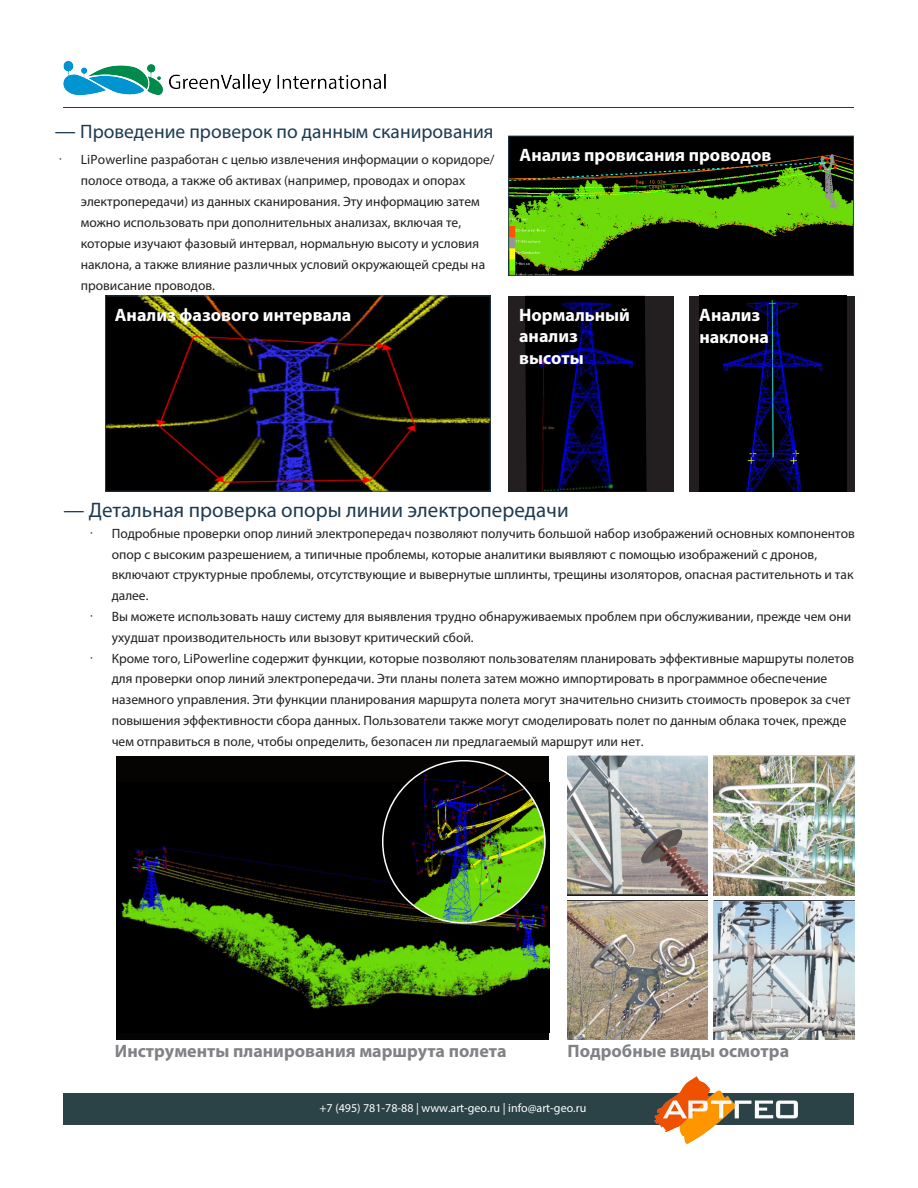
<style>
.page{position:relative;width:918px;height:1188px;background:#fff}
.page>*{position:absolute;margin:0;border:0;box-sizing:border-box;transform-origin:0 0}
.t1{font:21px "Myriad Pro";color:#1d3b50}
.t2{font:19.5px "Myriad Pro";color:#1d3b50}
.t3{font:700 18px/21.6px "Myriad Pro";color:#fff}
.t4{font:700 18px "Myriad Pro";color:#808285}
.t5{font:13.5px/20.9px "Myriad Pro";color:#231f20}
.t6{font:12px "Myriad Pro";color:#fff}
.s1{font-size:21px}
.s2{font-family:"Adobe Song Std";font-weight:300}
</style>
<div class="page">
<img style="left:63px;top:61px;width:323px;height:34px">
<hr style="left:63px;top:107px;width:791px;height:1px;background:#1d3b50">
<div style="left:64px;top:1093px;width:790px;height:31px;background:#2b4247"></div>
<div style="left:117px;top:756px;width:432px;height:284px;background:#060303"></div>
<img style="left:107px;top:298px;width:381px;height:191px">
<div style="left:105px;top:296px;width:385px;height:195px;border:1px solid #223c50"></div>
<img style="left:121px;top:783px;width:429px;height:250px">
<img style="left:510px;top:138px;width:342px;height:136px">
<div style="left:508px;top:136px;width:346px;height:140px;border:1px solid #223c50"></div>
<div style="left:508px;top:296px;width:166px;height:195px;background:#231f20"></div>
<img style="left:525px;top:296px;width:122px;height:195px">
<div style="left:689px;top:296px;width:165px;height:195px;background:#231f20"></div>
<img style="left:699px;top:296px;width:147px;height:195px">
<img style="left:714px;top:756px;width:140px;height:139px">
<img style="left:714px;top:900px;width:140px;height:140px">
<img style="left:567px;top:756px;width:141px;height:139px">
<img style="left:567px;top:900px;width:141px;height:140px">
<img style="left:383px;top:761px;width:162px;height:162px;border-radius:81px">
<img style="left:654px;top:1076px;width:143px;height:68px">
<p class="t2" style="left:55px;top:119px;width:440px"><span class="s1">—</span> Проведение проверок по данным сканирования</p>
<p class="t5" style="left:81px;top:149px;width:415px;text-indent:-27px"><span class="s2">•</span> LiPowerline разработан с целью извлечения информации о коридоре/ полосе отвода, а также об активах (например, проводах и опорах электропередачи) из данных сканирования. Эту информацию затем можно использовать при дополнительных анализах, включая те, которые изучают фазовый интервал, нормальную высоту и условия наклона, а также влияние различных условий окружающей среды на провисание проводов.</p>
<p class="t3" style="left:115px;top:303px;width:238px">Анализ фазового интервала</p>
<p class="t3" style="left:520px;top:143px;width:254px">Анализ провисания проводов</p>
<p class="t3" style="left:519px;top:303px;width:112px">Нормальный анализ высоты</p>
<p class="t3" style="left:699px;top:303px;width:63px">Анализ</p>
<p class="t3" style="left:699px;top:326px;width:71px">наклона</p>
<p class="t1" style="left:63px;top:497px;width:507px">— Детальная проверка опоры линии электропередачи</p>
<p class="t5" style="left:112px;top:523px;width:745px;text-indent:-27px"><span class="s2">•</span> Подробные проверки опор линий электропередач позволяют получить большой набор изображений основных компонентов опор с высоким разрешением, а типичные проблемы, которые аналитики выявляют с помощью изображений с дронов, включают структурные проблемы, отсутствующие и вывернутые шплинты, трещины изоляторов, опасная растительноть и так далее.</p>
<p class="t5" style="left:112px;top:606px;width:741px;line-height:20.4px;text-indent:-27px"><span class="s2">•</span> Вы можете использовать нашу систему для выявления трудно обнаруживаемых проблем при обслуживании, прежде чем они ухудшат производительность или вызовут критический сбой.</p>
<p class="t5" style="left:112px;top:647px;width:744px;text-indent:-27px"><span class="s2">•</span> Кроме того, LiPowerline содержит функции, которые позволяют пользователям планировать эффективные маршруты полетов для проверки опор линий электропередачи. Эти планы полета затем можно импортировать в программное обеспечение наземного управления. Эти функции планирования маршрута полета могут значительно снизить стоимость проверок за счет повышения эффективности сбора данных. Пользователи также могут смоделировать полет по данным облака точек, прежде чем отправиться в поле, чтобы определить, безопасен ли предлагаемый маршрут или нет.</p>
<p class="t4" style="left:115px;top:1039px;width:393px">Инструменты планирования маршрута полета</p>
<p class="t4" style="left:568px;top:1039px;width:223px">Подробные виды осмотра</p>
<p class="t6" style="left:319px;top:1101px;width:268px">+7 (495) 781-78-88 | www.art-geo.ru | info@art-geo.ru</p>
</div>
